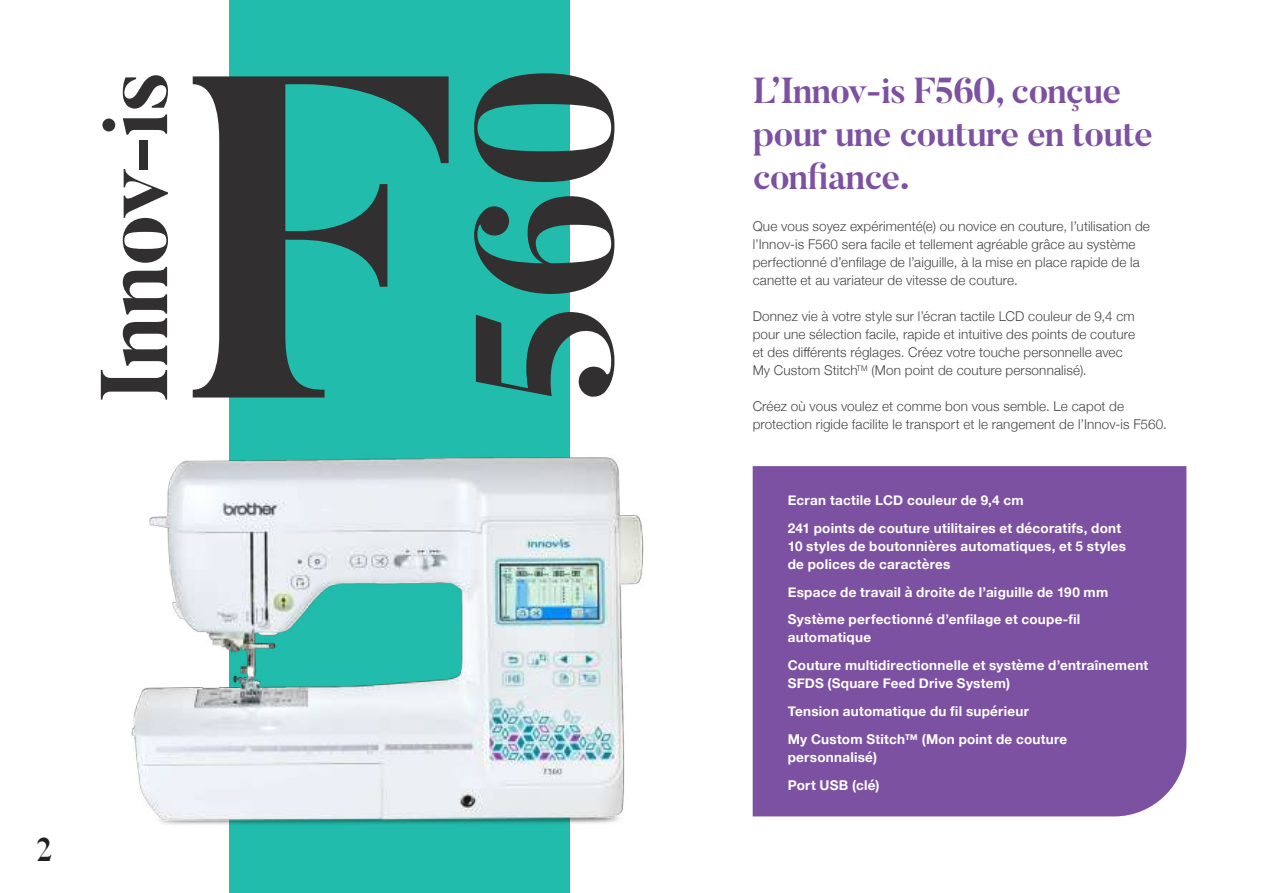
<style>
.page{position:relative;width:1263px;height:893px;background:#fff}
.page>*{position:absolute;margin:0;border:0;box-sizing:border-box;transform-origin:0 0}
.t1{font:700 456px "Butler";color:#312f30}
.t2{font:700 194.4px "Butler";color:#312f30}
.t3{font:700 94.2px "Butler";letter-spacing:-.02em;color:#312f30}
.t4{font:700 36px/43.2px "Butler";letter-spacing:-.025em;color:#7c51a1}
.t5{font:700 33px "Butler";color:#231f20}
.t6{font:300 13.5px/18px "Helvetica Neue";letter-spacing:.01em;color:#454647}
.t7{font:700 13.5px/27.8px "Helvetica Neue";letter-spacing:.02em;color:#fff}
</style>
<div class="page">
<div style="left:230px;top:0;width:340px;height:893px;background:#22bcac"></div>
<img style="left:131px;top:421px;width:513px;height:427px">
<div style="left:753px;top:466px;width:433px;height:350px;background:#7c51a1"></div>
<h3 class="t3" style="left:74px;top:403px;width:334px;rotate:-90deg">Innov-is</h3>
<h1 class="t1" style="left:181px;top:-52px;width:276px">F</h1>
<h2 class="t2" style="left:421px;top:406px;width:341px;rotate:-90deg">560</h2>
<h3 class="t5" style="left:36px;top:829px;width:18px">2</h3>
<h3 class="t4" style="left:753px;top:68px;width:402px">L’Innov-is F560, conçue pour une couture en toute confiance.</h3>
<p class="t6" style="left:753px;top:216px;width:399px">Que vous soyez expérimenté(e) ou novice en couture, l’utilisation de l’Innov-is F560 sera facile et tellement agréable grâce au système perfectionné d’enfilage de l’aiguille, à la mise en place rapide de la canette et au variateur de vitesse de couture.</p>
<p class="t6" style="left:753px;top:306px;width:384px">Donnez vie à votre style sur l’écran tactile LCD couleur de 9,4 cm pour une sélection facile, rapide et intuitive des points de couture et des différents réglages. Créez votre touche personnelle avec My Custom Stitch<sup>TM</sup> (Mon point de couture personnalisé).</p>
<p class="t6" style="left:753px;top:396px;width:416px">Créez où vous voulez et comme bon vous semble. Le capot de protection rigide facilite le transport et le rangement de l’Innov-is F560.</p>
<p class="t7" style="left:788px;top:487px;width:335px">Ecran tactile LCD couleur de 9,4 cm<br>241 points de couture utilitaires et décoratifs, dont</p>
<p class="t7" style="left:788px;top:537px;width:340px;line-height:18px">10 styles de boutonnières automatiques, et 5 styles de polices de caractères</p>
<p class="t7" style="left:788px;top:578px;width:322px">Espace de travail à droite de l’aiguille de 190 mm<br>Système perfectionné d’enfilage et coupe-fil</p>
<p class="t7" style="left:788px;top:624px;width:362px">automatique<br>Couture multidirectionnelle et système d’entraînement</p>
<p class="t7" style="left:788px;top:670px;width:281px">SFDS (Square Feed Drive System)<br>Tension automatique du fil supérieur<br>My Custom Stitch™ (Mon point de couture</p>
<p class="t7" style="left:788px;top:743px;width:93px">personnalisé)<br>Port USB (clé)</p>
</div>
